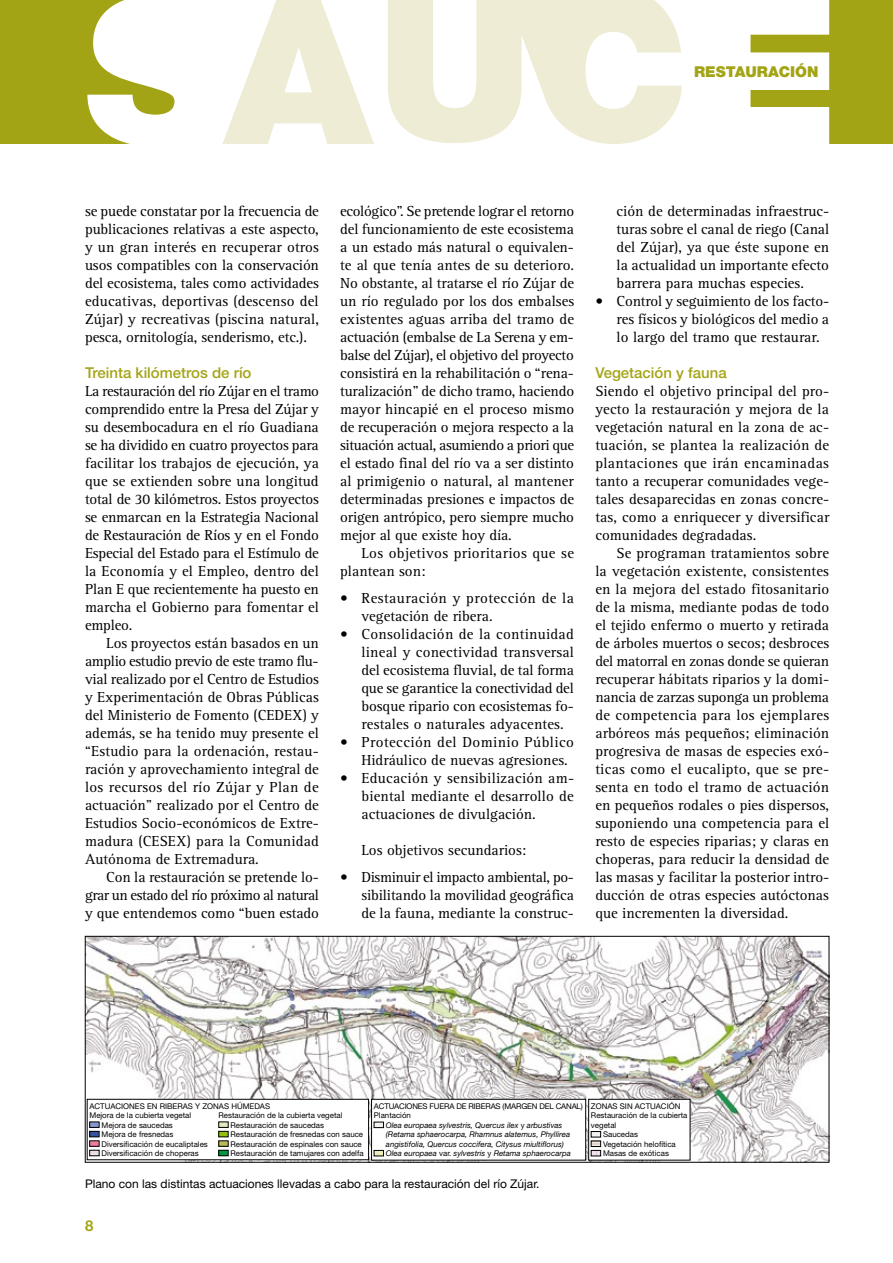
<style>
.page{position:relative;width:893px;height:1263px;background:#fff}
.page>*{position:absolute;margin:0;border:0;box-sizing:border-box;transform-origin:0 0}
.t1{font:15px/18px "Rotis Serif Std";color:#000;text-align:justify}
.t2{font:15px/18px "Rotis Serif Std";letter-spacing:.03em;color:#000}
.t3{font:15px/18px "Rotis Serif Std";letter-spacing:.02em;color:#000}
.t4{font:500 15px "Helvetica Neue LT Std";color:#a3a415}
.t5{font:900 15px "Helvetica Neue LT Std";color:#a3a415}
.t6{font:700 15px "Helvetica Neue LT Std";color:#a3a415}
.t7{font:12px "Helvetica Neue LT Std";color:#000}
.t8{font:7.8px/9.4px "Helvetica Neue LT Std";color:#000}
.t9{font:italic 7.8px "Helvetica Neue LT Std";color:#000}
.t10{font:7.8px "Helvetica Neue LT Std";letter-spacing:-.02em;color:#000}
.s1{font-style:normal}
</style>
<div class="page">
<svg style="left:388px;top:0;width:294px;height:144px"></svg>
<svg style="left:0;top:0;width:174px;height:144px"></svg>
<svg style="left:222px;top:0;width:152px;height:144px"></svg>
<svg style="left:750px;top:0;width:143px;height:144px"></svg>
<img style="left:87px;top:938px;width:740px;height:222px">
<div style="left:85px;top:936px;width:744px;height:226px;border:1px solid #000"></div>
<div style="left:372px;top:1099px;width:214px;height:61px;background:#fff"></div>
<svg style="left:376px;top:1124px;width:6px;height:2px"></svg>
<div style="left:374px;top:1122px;width:10px;height:6px;border:1px solid #000"></div>
<svg style="left:376px;top:1152px;width:6px;height:2px"></svg>
<div style="left:374px;top:1150px;width:10px;height:6px;border:1px solid #000"></div>
<div style="left:371px;top:1099px;width:215px;height:61px;border:1px solid #000"></div>
<div style="left:589px;top:1099px;width:101px;height:61px;background:#fff"></div>
<svg style="left:591px;top:1131px;width:10px;height:23px"></svg>
<div style="left:591px;top:1150px;width:10px;height:6px;border:1px solid #000"></div>
<div style="left:588px;top:1099px;width:102px;height:61px;border:1px solid #000"></div>
<div style="left:87px;top:1099px;width:282px;height:61px;background:#fff"></div>
<div style="left:90px;top:1122px;width:9px;height:5px;background:#8598c9"></div>
<div style="left:90px;top:1131px;width:9px;height:6px;background:#38529c"></div>
<div style="left:89px;top:1131px;width:10px;height:6px;border:1px solid #000"></div>
<div style="left:90px;top:1141px;width:9px;height:5px;background:#ed7f9d"></div>
<svg style="left:91px;top:1152px;width:6px;height:2px"></svg>
<div style="left:89px;top:1150px;width:10px;height:6px;border:1px solid #000"></div>
<div style="left:87px;top:1099px;width:282px;height:61px;border:1px solid #000"></div>
<div style="left:219px;top:1122px;width:9px;height:5px;background:#e0eabf"></div>
<div style="left:219px;top:1131px;width:9px;height:6px;background:#96be0e"></div>
<div style="left:219px;top:1131px;width:9px;height:6px;border:1px solid #000"></div>
<div style="left:219px;top:1141px;width:9px;height:5px;background:#b9ba5c"></div>
<div style="left:219px;top:1150px;width:9px;height:6px;background:#039445"></div>
<div style="left:219px;top:1150px;width:9px;height:6px;border:1px solid #000"></div>
<p class="t5" style="left:694px;top:63px;width:126px">RESTAURACIÓN</p>
<p class="t1" style="left:85px;top:202px;width:235px">se puede constatar por la frecuencia de publicaciones relativas a este aspecto, y un gran interés en recuperar otros usos compatibles con la conservación del ecosistema, tales como actividades educativas, deportivas (descenso del Zújar) y recreativas (piscina natural, pesca, ornitología, senderismo, etc.).</p>
<p class="t4" style="left:85px;top:364px;width:168px">Treinta kilómetros de río</p>
<p class="t1" style="left:85px;top:382px;width:236px">La restauración del río Zújar en el tramo comprendido entre la Presa del Zújar y su desembocadura en el río Guadiana se ha dividido en cuatro proyectos para facilitar los trabajos de ejecución, ya que se extienden sobre una longitud total de 30 kilómetros. Estos proyectos se enmarcan en la Estrategia Nacional de Restauración de Ríos y en el Fondo Especial del Estado para el Estímulo de la Economía y el Empleo, dentro del Plan E que recientemente ha puesto en marcha el Gobierno para fomentar el empleo.</p>
<p class="t1" style="left:85px;top:634px;width:235px;text-indent:21px">Los proyectos están basados en un amplio estudio previo de este tramo flu&shy;vial realizado por el Centro de Estudios y Experimentación de Obras Públicas del Ministerio de Fomento (CEDEX) y además, se ha tenido muy presente el “Estudio para la ordenación, restau&shy;ración y aprovechamiento integral de los recursos del río Zújar y Plan de actuación” realizado por el Centro de Estudios Socio-económicos de Extre&shy;madura (CESEX) para la Comunidad Autónoma de Extremadura.</p>
<p class="t1" style="left:85px;top:868px;width:236px;text-indent:21px">Con la restauración se pretende lo&shy;grar un estado del río próximo al natural y que entendemos como “buen estado</p>
<p class="t1" style="left:340px;top:202px;width:235px">ecológico”. Se pretende lograr el retorno del funcionamiento de este ecosistema a un estado más natural o equivalen&shy;te al que tenía antes de su deterioro.<br>No obstante, al tratarse el río Zújar de un río regulado por los dos embalses existentes aguas arriba del tramo de actuación (embalse de La Serena y em&shy;balse del Zújar), el objetivo del proyecto consistirá en la rehabilitación o “rena&shy;turalización” de dicho tramo, haciendo mayor hincapié en el proceso mismo de recuperación o mejora respecto a la situación actual, asumiendo a priori que el estado final del río va a ser distinto al primigenio o natural, al mantener determinadas presiones e impactos de origen antrópico, pero siempre mucho mejor al que existe hoy día.</p>
<p class="t3" style="left:340px;top:544px;width:235px;text-indent:21px">Los objetivos prioritarios que se plantean son:</p>
<p class="t2" style="left:361px;top:589px;width:214px;text-indent:-21px">• Restauración y protección de la vegetación de ribera.</p>
<p class="t1" style="left:361px;top:625px;width:214px;text-indent:-21px">• Consolidación de la continuidad lineal y conectividad transversal del ecosistema fluvial, de tal forma que se garantice la conectividad del bosque ripario con ecosistemas fo&shy;restales o naturales adyacentes.</p>
<p class="t1" style="left:361px;top:733px;width:214px;text-indent:-21px">• Protección del Dominio Público<br>Hidráulico de nuevas agresiones.</p>
<p class="t1" style="left:361px;top:769px;width:214px;text-indent:-21px">• Educación y sensibilización am&shy;biental mediante el desarrollo de actuaciones de divulgación.</p>
<p class="t1" style="left:361px;top:841px;width:166px">Los objetivos secundarios:</p>
<p class="t1" style="left:361px;top:868px;width:214px;text-indent:-21px">• Disminuir el impacto ambiental, po&shy;sibilitando la movilidad geográfica de la fauna, mediante la construc-</p>
<p class="t1" style="left:617px;top:202px;width:214px">ción de determinadas infraestruc&shy;turas sobre el canal de riego (Canal del Zújar), ya que éste supone en la actualidad un importante efecto barrera para muchas especies.</p>
<p class="t1" style="left:617px;top:292px;width:214px;text-indent:-21px">• Control y seguimiento de los facto&shy;res físicos y biológicos del medio a lo largo del tramo que restaurar.</p>
<p class="t4" style="left:595px;top:364px;width:133px">Vegetación y fauna</p>
<p class="t1" style="left:595px;top:382px;width:235px">Siendo el objetivo principal del pro&shy;yecto la restauración y mejora de la vegetación natural en la zona de ac&shy;tuación, se plantea la realización de plantaciones que irán encaminadas tanto a recuperar comunidades vege&shy;tales desaparecidas en zonas concre&shy;tas, como a enriquecer y diversificar comunidades degradadas.</p>
<p class="t1" style="left:595px;top:544px;width:235px;text-indent:21px">Se programan tratamientos sobre la vegetación existente, consistentes en la mejora del estado fitosanitario de la misma, mediante podas de todo el tejido enfermo o muerto y retirada de árboles muertos o secos; desbroces del matorral en zonas donde se quieran recuperar hábitats riparios y la domi&shy;nancia de zarzas suponga un problema de competencia para los ejemplares arbóreos más pequeños; eliminación progresiva de masas de especies exó&shy;ticas como el eucalipto, que se pre&shy;senta en todo el tramo de actuación en pequeños rodales o pies dispersos, suponiendo una competencia para el resto de especies riparias; y claras en choperas, para reducir la densidad de las masas y facilitar la posterior intro&shy;ducción de otras especies autóctonas que incrementen la diversidad.</p>
<p class="t8" style="left:89px;top:1101px;width:182px">ACTUACIONES EN RIBERAS Y ZONAS HÚMEDAS</p>
<p class="t8" style="left:89px;top:1110px;width:103px">Mejora de la cubierta vegetal</p>
<p class="t8" style="left:102px;top:1120px;width:73px">Mejora de saucedas</p>
<p class="t8" style="left:102px;top:1129px;width:73px">Mejora de fresnedas</p>
<p class="t8" style="left:102px;top:1139px;width:108px">Diversificación de eucaliptales</p>
<p class="t8" style="left:102px;top:1148px;width:99px">Diversificación de choperas</p>
<p class="t8" style="left:231px;top:1110px;width:135px;text-indent:-12px">Restauración de la cubierta vegetal Restauración de saucedas Restauración de fresnedas con sauce Restauración de espinales con sauce Restauración de tamujares con adelfa</p>
<p class="t10" style="left:374px;top:1101px;width:211px">ACTUACIONES FUERA DE RIBERAS (MARGEN DEL CANAL)</p>
<p class="t8" style="left:374px;top:1111px;width:39px">Plantación</p>
<p class="t9" style="left:386px;top:1120px;width:178px">Olea europaea sylvestris, Quercus ilex <span class="s1">y</span> arbustivas</p>
<p class="t9" style="left:386px;top:1130px;width:186px">(Retama sphaerocarpa, Rhamnus alatemus, Phyllirea</p>
<p class="t9" style="left:386px;top:1139px;width:180px">angistifolia, Quercus coccifera, Citysus miultiflorus)</p>
<p class="t9" style="left:386px;top:1149px;width:186px">Olea europaea <span class="s1">var.</span> sylvestris <span class="s1">y</span> Retama sphaerocarpa</p>
<p class="t8" style="left:591px;top:1101px;width:91px">ZONAS SIN ACTUACIÓN</p>
<p class="t8" style="left:591px;top:1111px;width:98px">Restauración de la cubierta</p>
<p class="t8" style="left:591px;top:1120px;width:27px">vegetal</p>
<p class="t8" style="left:603px;top:1130px;width:37px">Saucedas</p>
<p class="t8" style="left:603px;top:1139px;width:74px">Vegetación helofítica</p>
<p class="t8" style="left:603px;top:1148px;width:67px">Masas de exóticas</p>
<p class="t7" style="left:85px;top:1177px;width:456px">Plano con las distintas actuaciones llevadas a cabo para la restauración del río Zújar.</p>
<p class="t6" style="left:85px;top:1216px;width:10px">8</p>
</div>
